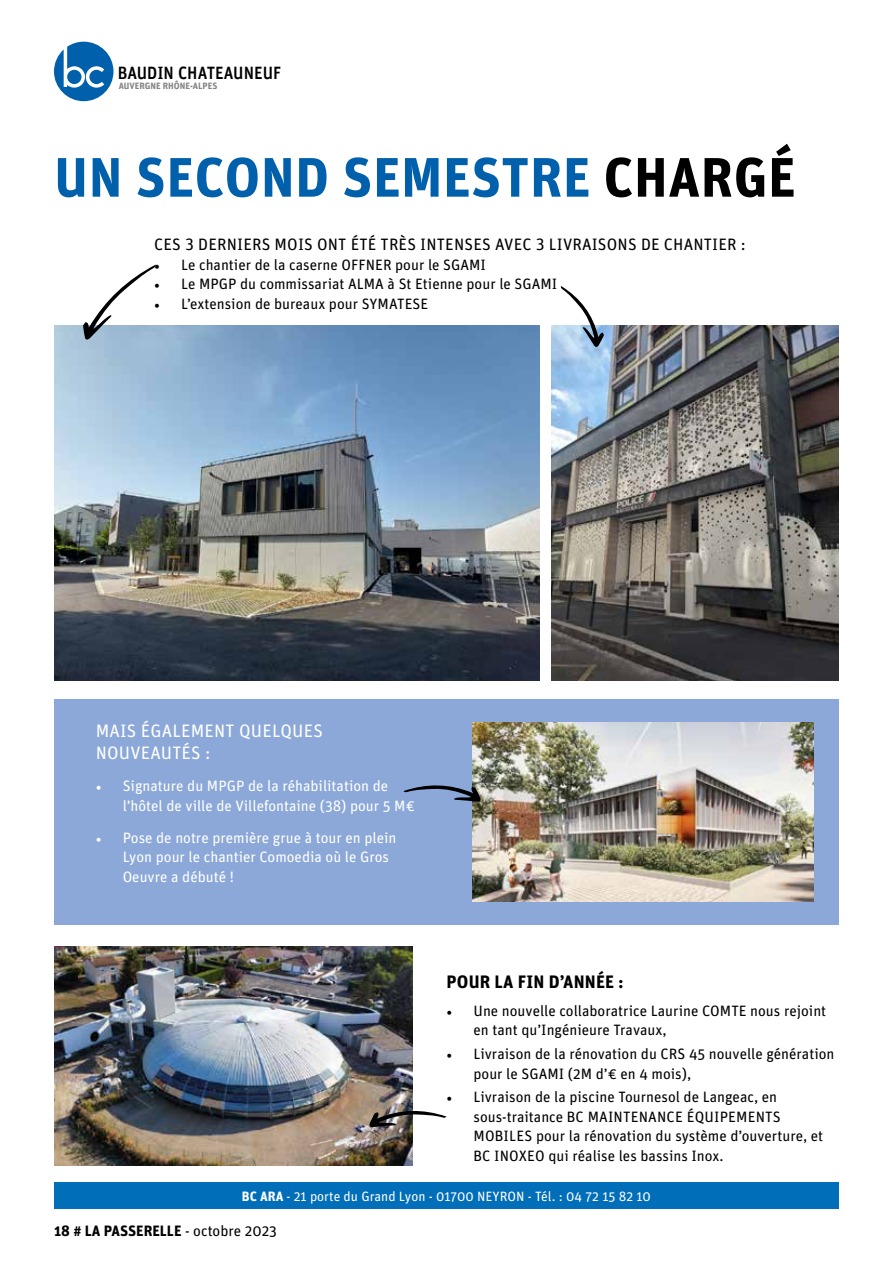
<style>
.page{position:relative;width:893px;height:1263px;background:#fff}
.page>*{position:absolute;margin:0;border:0;box-sizing:border-box;transform-origin:0 0}
.t1{font:700 55.5px "Unit Pro";letter-spacing:.01em;color:#0060ac}
.t2{font:18px/21.6px "Unit Pro";letter-spacing:.01em;color:#fff}
.t3{font:700 18px "Unit Pro";letter-spacing:.01em;color:#000}
.t4{font:500 17.85px "Unit";color:#000;scale:.94 1}
.t5{font:16.5px "Unit Pro";letter-spacing:.01em;color:#000}
.t6{font:15px/19.5px "Unit Pro";color:#000}
.t7{font:15px/19.5px "Unit Pro";color:#fff}
.t8{font:700 15px "Unit Pro";color:#000}
.t9{font:13.5px "Unit Pro";color:#fff}
.t10{font:700 9.3px "Unit";color:#868686}
.s1{color:#000}
.s2{font-family:"Minion Pro"}
.s3{font-weight:700}
.s4{font-weight:400}
</style>
<div class="page">
<svg style="left:54px;top:42px;width:59px;height:59px"></svg>
<div style="left:67px;top:70px;width:14px;height:14px;background:#0060ac;border-radius:50%"></div>
<div style="left:54px;top:1182px;width:785px;height:27px;background:#006eb8"></div>
<img style="left:54px;top:325px;width:485px;height:355px">
<img style="left:552px;top:325px;width:287px;height:355px">
<div style="left:54px;top:699px;width:785px;height:226px;background:#8ca8d8"></div>
<img style="left:472px;top:723px;width:341px;height:178px">
<img style="left:54px;top:947px;width:358px;height:219px">
<svg style="left:403px;top:783px;width:78px;height:19px"></svg>
<svg style="left:369px;top:1108px;width:77px;height:19px"></svg>
<svg style="left:83px;top:265px;width:73px;height:75px"></svg>
<svg style="left:561px;top:286px;width:43px;height:62px"></svg>
<p class="t4" style="left:118px;top:62px;width:175px">BAUDIN CHATEAUNEUF</p>
<p class="t10" style="left:119px;top:80px;width:100px">AUVERGNE RHÔNE-ALPES</p>
<h1 class="t1" style="left:54px;top:137px;width:743px">UN SECOND SEMESTRE <span class="s1">CHARGÉ</span></h1>
<p class="t5" style="left:154px;top:233px;width:593px">CES 3 DERNIERS MOIS ONT ÉTÉ TRÈS INTENSES AVEC 3 LIVRAISONS DE CHANTIER :</p>
<p class="t6" style="left:154px;top:254px;width:333px"><span class="s2">•</span> Le chantier de la caserne OFFNER pour le SGAMI</p>
<p class="t6" style="left:154px;top:273px;width:405px"><span class="s2">•</span> Le MPGP du commissariat ALMA à St Etienne pour le SGAMI</p>
<p class="t6" style="left:154px;top:293px;width:276px"><span class="s2">•</span> L’extension de bureaux pour SYMATESE</p>
<p class="t2" style="left:96px;top:719px;width:229px">MAIS ÉGALEMENT QUELQUES<br>NOUVEAUTÉS :</p>
<p class="t7" style="left:123px;top:775px;width:294px;text-indent:-27px"><span class="s2">•</span> Signature du MPGP de la réhabilitation de l’hôtel de ville de Villefontaine (38) pour 5 M€</p>
<p class="t7" style="left:123px;top:827px;width:275px;text-indent:-27px"><span class="s2">•</span> Pose de notre première grue à tour en plein<br>Lyon pour le chantier Comoedia où le Gros<br>Oeuvre a débuté !</p>
<p class="t3" style="left:447px;top:968px;width:179px">POUR LA FIN D’ANNÉE :</p>
<p class="t6" style="left:473px;top:1000px;width:354px;text-indent:-27px"><span class="s2">•</span> Une nouvelle collaboratrice Laurine COMTE nous rejoint en tant qu’Ingénieure Travaux,</p>
<p class="t6" style="left:473px;top:1043px;width:362px;text-indent:-27px"><span class="s2">•</span> Livraison de la rénovation du CRS 45 nouvelle génération pour le SGAMI (2M d’€ en 4 mois),</p>
<p class="t6" style="left:473px;top:1087px;width:351px;text-indent:-27px"><span class="s2">•</span> Livraison de la piscine Tournesol de Langeac, en sous-traitance BC MAINTENANCE ÉQUIPEMENTS MOBILES pour la rénovation du système d’ouverture, et BC INOXEO qui réalise les bassins Inox.</p>
<p class="t9" style="left:242px;top:1187px;width:411px"><span class="s3">BC ARA</span> - 21 porte du Grand Lyon - 01700 NEYRON - Tél. : 04 72 15 82 10</p>
<p class="t8" style="left:54px;top:1219px;width:225px">18 # LA PASSERELLE <span class="s4">- octobre 2023</span></p>
</div>
